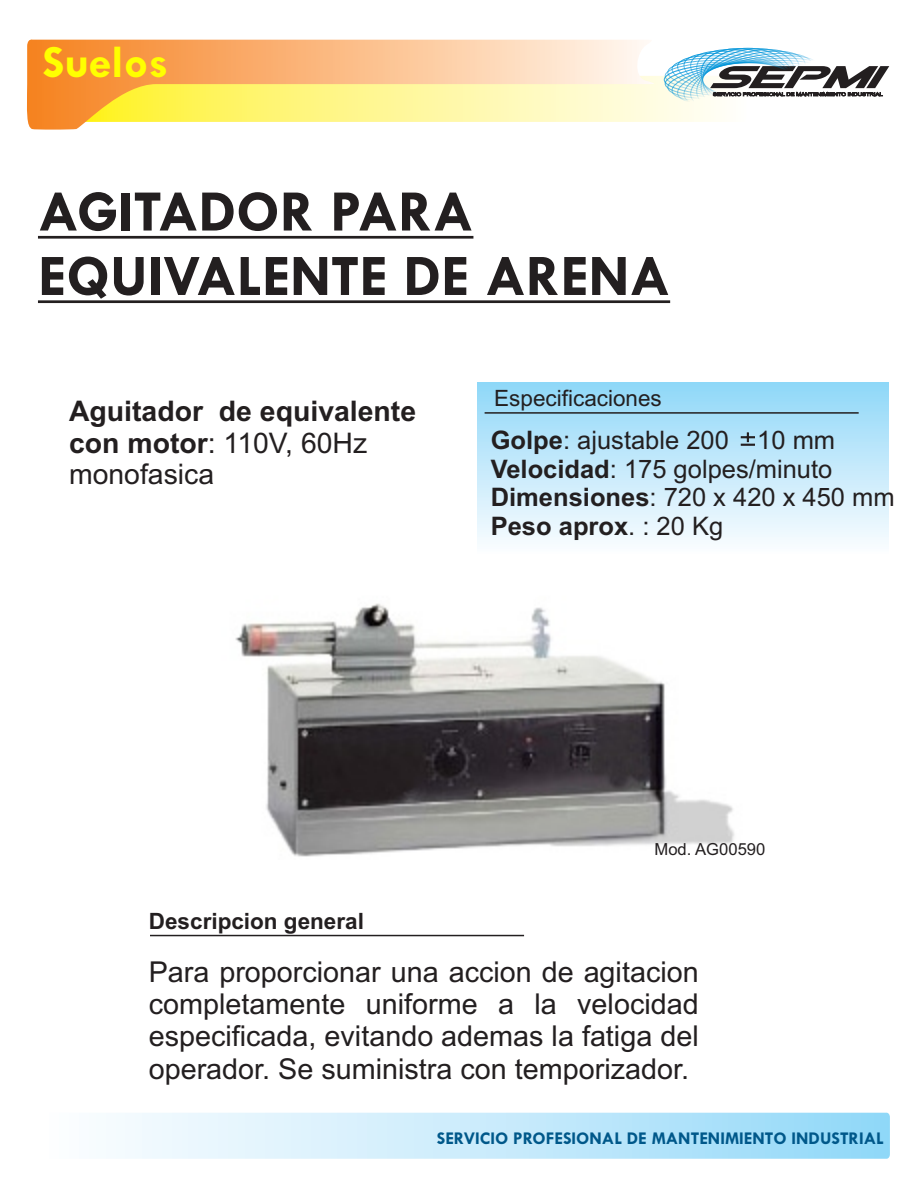
<style>
.page{position:relative;width:918px;height:1188px;background:#fff}
.page>*{position:absolute;margin:0;border:0;box-sizing:border-box;transform-origin:0 0}
.t1{font:700 59.25px/64.5px "Tw Cen";color:#231f20}
.t2{font:700 46.5px "Tw Cen";color:#ff0}
.t3{font:28.8px/32.1px "Arial";color:#231f20;text-align:justify}
.t4{font:700 28.35px/31.8px "Arial";color:#231f20}
.t5{font:25.5px/28.5px "Arial";color:#231f20}
.t6{font:700 22.5px "Arial";color:#231f20}
.t7{font:22.5px "Arial";color:#231f20}
.t8{font:700 18px "Tw Cen";color:#00588a}
.t9{font:16.65px "Arial";color:#231f20}
.s1{font-weight:400}
.s2{font-weight:700}
</style>
<div class="page">
<hr style="left:38px;top:236px;width:435px;height:3px;background:#231f20">
<hr style="left:38px;top:300px;width:632px;height:3px;background:#231f20">
<svg style="left:116px;top:1113px;width:774px;height:46px"></svg>
<div style="left:477px;top:383px;width:411px;height:171px;background:linear-gradient(to bottom,#90d7f8,#fcfdff)"></div>
<svg style="left:741px;top:433px;width:14px;height:13px"></svg>
<img style="left:235px;top:603px;width:500px;height:254px">
<svg style="left:483px;top:411px;width:377px;height:3px"></svg>
<svg style="left:150px;top:934px;width:375px;height:3px"></svg>
<svg style="left:27px;top:39px;width:620px;height:91px"></svg>
<svg style="left:43px;top:46px;width:846px;height:76px"></svg>
<h2 class="t2" style="left:42px;top:45px;width:127px">Suelos</h2>
<h1 class="t1" style="left:38px;top:183px;width:634px">AGITADOR PARA<br>EQUIVALENTE DE ARENA</h1>
<p class="t4" style="left:69px;top:398px;width:349px">Aguitador de equivalente con motor<span class="s1">: 110V, 60Hz monofasica</span></p>
<p class="t7" style="left:494px;top:390px;width:169px">Especificaciones</p>
<p class="t5" style="left:491px;top:429px;width:405px"><span class="s2">Golpe</span>: ajustable 200 10 mm<br><span class="s2">Velocidad</span>: 175 golpes/minuto<br><span class="s2">Dimensiones</span>: 720 x 420 x 450 mm<br><span class="s2">Peso aprox</span>. : 20 Kg</p>
<p class="t6" style="left:149px;top:912px;width:217px">Descripcion general</p>
<p class="t9" style="left:655px;top:843px;width:112px">Mod. AG00590</p>
<p class="t3" style="left:149px;top:959px;width:552px">Para proporcionar una accion de agitacion completamente uniforme a la velocidad especificada, evitando ademas la fatiga del operador. Se suministra con temporizador.</p>
<p class="t8" style="left:437px;top:1131px;width:449px">SERVICIO PROFESIONAL DE MANTENIMIENTO INDUSTRIAL</p>
</div>
